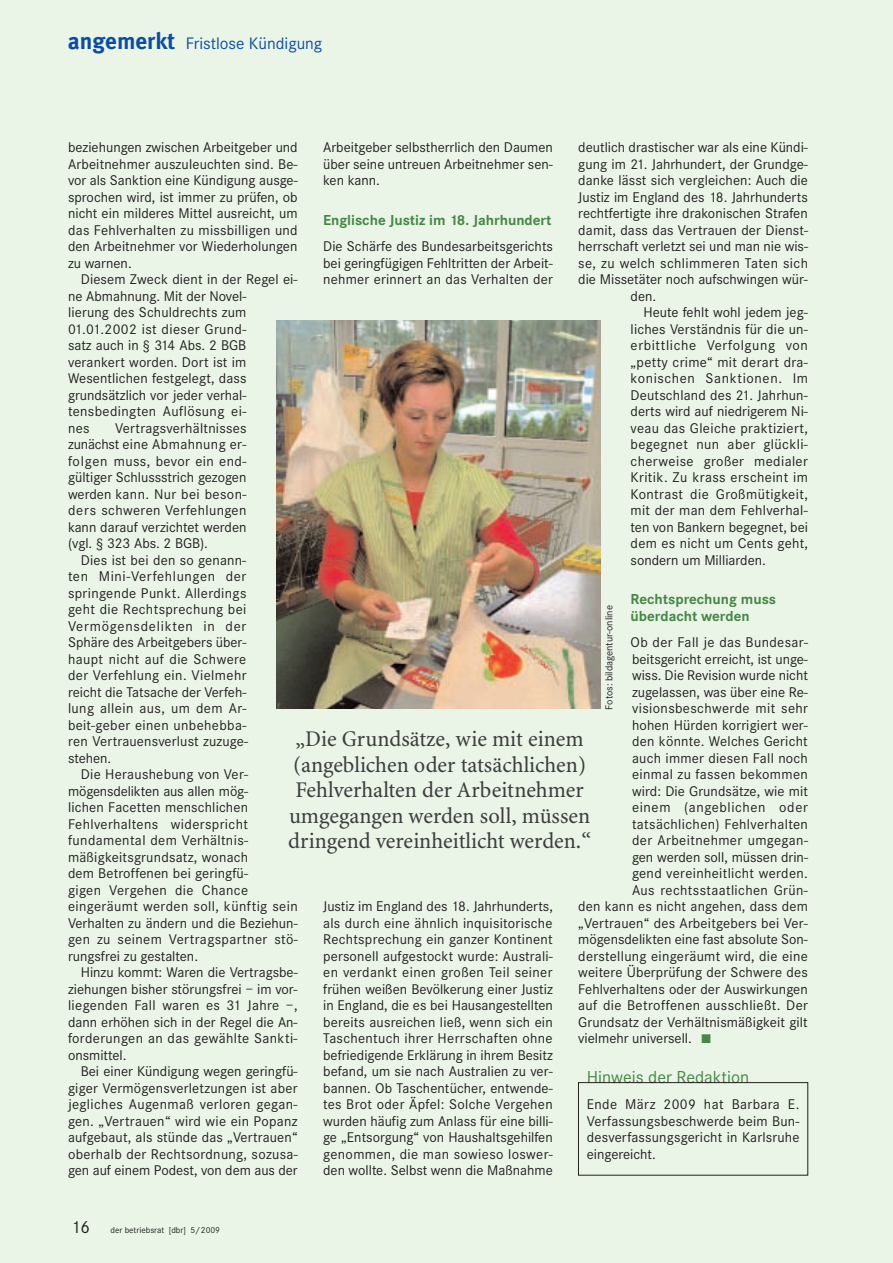
<style>
.page{position:relative;width:893px;height:1263px;background:#eaf5e8}
.page>*{position:absolute;margin:0;border:0;box-sizing:border-box;transform-origin:0 0}
.t1{font:22.5px/25.5px "RM Minion Mager";color:#3e3e3f;text-align:center}
.t2{font:18px "Corporate S";color:#458744}
.t3{font:17.25px "Corporate S";color:#0d4da1}
.t4{font:700 15px/16.5px "Corporate S";color:#458744}
.t5{font:14.7px/16.5px "Corporate S";letter-spacing:.01em;color:#231f20;text-align:justify}
.t6{font:14.7px "Corporate S";letter-spacing:.04em;color:#231f20}
.t7{font:14.7px "Corporate S";letter-spacing:.045em;color:#231f20}
.t8{font:10.5px "Corporate S";color:#231f20}
.t9{font:9px "Corporate S";color:#231f20}
.s1{font-family:"Meta Plus";font-weight:700;font-size:23.25px}
.s2{color:#eaf5e8}
.s3{color:#458744}
.s4{font-size:18px}
</style>
<div class="page">
<img style="left:276px;top:321px;width:325px;height:387px">
<div style="left:578px;top:1082px;width:230px;height:93px;border:1px solid #231f20"></div>
<p class="t3" style="left:68px;top:33px;width:256px"><span class="s1">angemerkt</span> Fristlose Kündigung</p>
<p class="t5" style="left:323px;top:139px;width:231px">Arbeitgeber selbstherrlich den Daumen über seine untreuen Arbeitnehmer sen&shy;ken kann.</p>
<p class="t4" style="left:323px;top:211px;width:230px">Englische Justiz im 18. Jahrhundert</p>
<p class="t5" style="left:323px;top:238px;width:231px">Die Schärfe des Bundesarbeitsgerichts bei geringfügigen Fehltritten der Arbeit&shy;nehmer erinnert an das Verhalten der</p>
<p class="t5" style="left:578px;top:139px;width:231px">deutlich drastischer war als eine Kündi-</p>
<p class="t5" style="left:578px;top:155px;width:231px">gung im 21. Jahrhundert, der Grundge-</p>
<p class="t5" style="left:578px;top:172px;width:231px">danke lässt sich vergleichen: Auch die</p>
<p class="t5" style="left:578px;top:188px;width:231px">Justiz im England des 18. Jahrhunderts</p>
<p class="t5" style="left:578px;top:205px;width:231px">rechtfertigte ihre drakonischen Strafen</p>
<p class="t5" style="left:578px;top:221px;width:231px">damit, dass das Vertrauen der Dienst-</p>
<p class="t5" style="left:578px;top:238px;width:231px">herrschaft verletzt sei und man nie wis-</p>
<p class="t5" style="left:578px;top:254px;width:231px">se, zu welch schlimmeren Taten sich</p>
<p class="t5" style="left:578px;top:271px;width:231px">die Missetäter noch aufschwingen wür-</p>
<p class="t5" style="left:631px;top:287px;width:27px">den.</p>
<p class="t5" style="left:643px;top:304px;width:166px">Heute fehlt wohl jedem jeg-</p>
<p class="t5" style="left:631px;top:320px;width:179px">liches Verständnis für die un-</p>
<p class="t6" style="left:631px;top:336px;width:179px">erbittliche Verfolgung von</p>
<p class="t5" style="left:631px;top:353px;width:179px">„petty crime“ mit derart dra-</p>
<p class="t7" style="left:631px;top:369px;width:179px">konischen Sanktionen. Im</p>
<p class="t5" style="left:631px;top:386px;width:179px">Deutschland des 21. Jahrhun-</p>
<p class="t5" style="left:631px;top:403px;width:179px">derts wird auf niedrigerem Ni-</p>
<p class="t5" style="left:631px;top:419px;width:179px">veau das Gleiche praktiziert,</p>
<p class="t5" style="left:631px;top:436px;width:179px">begegnet nun aber glückli-</p>
<p class="t5" style="left:631px;top:452px;width:179px">cherweise großer medialer</p>
<p class="t5" style="left:631px;top:469px;width:179px">Kritik. Zu krass erscheint im</p>
<p class="t5" style="left:631px;top:485px;width:179px">Kontrast die Großmütigkeit,</p>
<p class="t5" style="left:631px;top:502px;width:179px">mit der man dem Fehlverhal-</p>
<p class="t5" style="left:631px;top:518px;width:179px">ten von Bankern begegnet, bei</p>
<p class="t5" style="left:631px;top:535px;width:179px">dem es nicht um Cents geht,</p>
<p class="t5" style="left:631px;top:551px;width:137px">sondern um Milliarden.</p>
<p class="t4" style="left:631px;top:591px;width:147px">Rechtsprechung muss überdacht werden</p>
<p class="t5" style="left:631px;top:634px;width:179px">Ob der Fall je das Bundesar-</p>
<p class="t5" style="left:632px;top:650px;width:177px">beitsgericht erreicht, ist unge-</p>
<p class="t5" style="left:632px;top:667px;width:177px">wiss. Die Revision wurde nicht</p>
<p class="t5" style="left:632px;top:683px;width:177px">zugelassen, was über eine Re-</p>
<p class="t5" style="left:632px;top:700px;width:177px">visionsbeschwerde mit sehr</p>
<p class="t5" style="left:632px;top:716px;width:177px">hohen Hürden korrigiert wer-</p>
<p class="t5" style="left:632px;top:733px;width:177px">den könnte. Welches Gericht</p>
<p class="t5" style="left:632px;top:749px;width:177px">auch immer diesen Fall noch</p>
<p class="t5" style="left:632px;top:766px;width:177px">einmal zu fassen bekommen</p>
<p class="t5" style="left:632px;top:782px;width:177px">wird: Die Grundsätze, wie mit</p>
<p class="t6" style="left:632px;top:798px;width:177px">einem (angeblichen oder</p>
<p class="t5" style="left:632px;top:815px;width:177px">tatsächlichen) Fehlverhalten</p>
<p class="t5" style="left:632px;top:832px;width:177px">der Arbeitnehmer umgegan-</p>
<p class="t5" style="left:632px;top:848px;width:177px">gen werden soll, müssen drin-</p>
<p class="t5" style="left:632px;top:865px;width:177px">gend vereinheitlicht werden.</p>
<p class="t5" style="left:632px;top:881px;width:177px">Aus rechtsstaatlichen Grün-</p>
<p class="t5" style="left:578px;top:898px;width:231px">den kann es nicht angehen, dass dem</p>
<p class="t5" style="left:578px;top:914px;width:231px">„Vertrauen“ des Arbeitgebers bei Ver-</p>
<p class="t5" style="left:578px;top:931px;width:231px">mögensdelikten eine fast absolute Son-</p>
<p class="t5" style="left:578px;top:947px;width:231px">derstellung eingeräumt wird, die eine</p>
<p class="t5" style="left:578px;top:964px;width:231px">weitere Überprüfung der Schwere des</p>
<p class="t5" style="left:578px;top:980px;width:231px">Fehlverhaltens oder der Auswirkungen</p>
<p class="t5" style="left:578px;top:997px;width:231px">auf die Betroffenen ausschließt. Der</p>
<p class="t5" style="left:578px;top:1013px;width:231px">Grundsatz der Verhältnismäßigkeit gilt</p>
<p class="t5" style="left:578px;top:1030px;width:134px">vielmehr universell.<span class="s2">■</span><span class="s3">■</span></p>
<p class="t2" style="left:587px;top:1066px;width:164px">Hinweis der Redaktion</p>
<p class="t5" style="left:587px;top:1096px;width:214px">Ende März 2009 hat Barbara E.<br>Verfassungsbeschwerde beim Bun&shy;desverfassungsgericht in Karlsruhe eingereicht.</p>
<p class="t5" style="left:68px;top:139px;width:231px">beziehungen zwischen Arbeitgeber und Arbeitnehmer auszuleuchten sind. Be&shy;vor als Sanktion eine Kündigung ausge&shy;sprochen wird, ist immer zu prüfen, ob nicht ein milderes Mittel ausreicht, um das Fehlverhalten zu missbilligen und den Arbeitnehmer vor Wiederholungen zu warnen.</p>
<p class="t5" style="left:68px;top:271px;width:231px;text-align:left;text-indent:13px">Diesem Zweck dient in der Regel ei&shy;ne Abmahnung. Mit der Novel-<br>lierung des Schuldrechts zum<br>01.01.2002 ist dieser Grund-<br>satz auch in § 314 Abs. 2 BGB verankert worden. Dort ist im<br>Wesentlichen festgelegt, dass grundsätzlich vor jeder verhal&shy;tensbedingten Auflösung ei-<br>nes</p>
<p class="t5" style="left:68px;top:419px;width:180px;text-indent:47px">Vertragsverhältnisses zunächst eine Abmahnung er&shy;folgen muss, bevor ein end&shy;gültiger Schlussstrich gezogen werden kann. Nur bei beson&shy;ders schweren Verfehlungen kann darauf verzichtet werden (vgl. § 323 Abs. 2 BGB).</p>
<p class="t5" style="left:68px;top:551px;width:182px;text-align:left;text-indent:13px">Dies ist bei den so genann&shy;ten Mini-Verfehlungen der springende Punkt. Allerdings geht die Rechtsprechung bei<br>Vermögensdelikten in der<br>Sphäre des Arbeitgebers über&shy;haupt nicht auf die Schwere der Verfehlung ein. Vielmehr reicht die Tatsache der Verfeh&shy;lung allein aus, um dem Ar&shy;beit-geber einen unbehebba&shy;ren Vertrauensverlust zuzuge&shy;stehen.</p>
<p class="t5" style="left:68px;top:766px;width:231px;text-align:left;text-indent:13px">Die Heraushebung von Ver&shy;mögensdelikten aus allen mög-<br>lichen Facetten menschlichen<br>Fehlverhaltens widerspricht fundamental dem Verhältnis&shy;mäßigkeitsgrundsatz, wonach<br>dem Betroffenen bei geringfü-<br>gigen Vergehen die Chance eingeräumt werden soll, künftig sein<br>Verhalten zu ändern und die Beziehun&shy;gen zu seinem Vertragspartner stö&shy;rungsfrei zu gestalten.</p>
<p class="t5" style="left:68px;top:964px;width:231px;text-indent:13px">Hinzu kommt: Waren die Vertragsbe&shy;ziehungen bisher störungsfrei – im vor&shy;liegenden Fall waren es 31 Jahre –, dann erhöhen sich in der Regel die An&shy;forderungen an das gewählte Sankti&shy;onsmittel.</p>
<p class="t5" style="left:68px;top:1063px;width:231px;text-indent:13px">Bei einer Kündigung wegen geringfü&shy;giger Vermögensverletzungen ist aber jegliches Augenmaß verloren gegan&shy;gen. „Vertrauen“ wird wie ein Popanz aufgebaut, als stünde das „Vertrauen“ oberhalb der Rechtsordnung, sozusa&shy;gen auf einem Podest, von dem aus der</p>
<p class="t8" style="left:603px;top:710px;width:106px;rotate:-90deg">Fotos: bildagentur-online</p>
<h1 class="t1" style="left:288px;top:729px;width:304px">„Die Grundsätze, wie mit einem (angeblichen oder tatsächlichen)<br>Fehlverhalten der Arbeitnehmer umgegangen werden soll, müssen dringend vereinheitlicht werden.“</h1>
<p class="t5" style="left:323px;top:898px;width:231px">Justiz im England des 18. Jahrhunderts, als durch eine ähnlich inquisitorische Rechtsprechung ein ganzer Kontinent personell aufgestockt wurde: Australi&shy;en verdankt einen großen Teil seiner frühen weißen Bevölkerung einer Justiz in England, die es bei Hausangestellten bereits ausreichen ließ, wenn sich ein Taschentuch ihrer Herrschaften ohne befriedigende Erklärung in ihrem Besitz befand, um sie nach Australien zu ver&shy;bannen. Ob Taschentücher, entwende&shy;tes Brot oder Äpfel: Solche Vergehen wurden häufig zum Anlass für eine billi&shy;ge „Entsorgung“ von Haushaltsgehilfen genommen, die man sowieso loswer&shy;den wollte. Selbst wenn die Maßnahme</p>
<p class="t9" style="left:71px;top:1224px;width:151px"><span class="s4">16</span> der betriebsrat [dbr] 5/2009</p>
</div>
